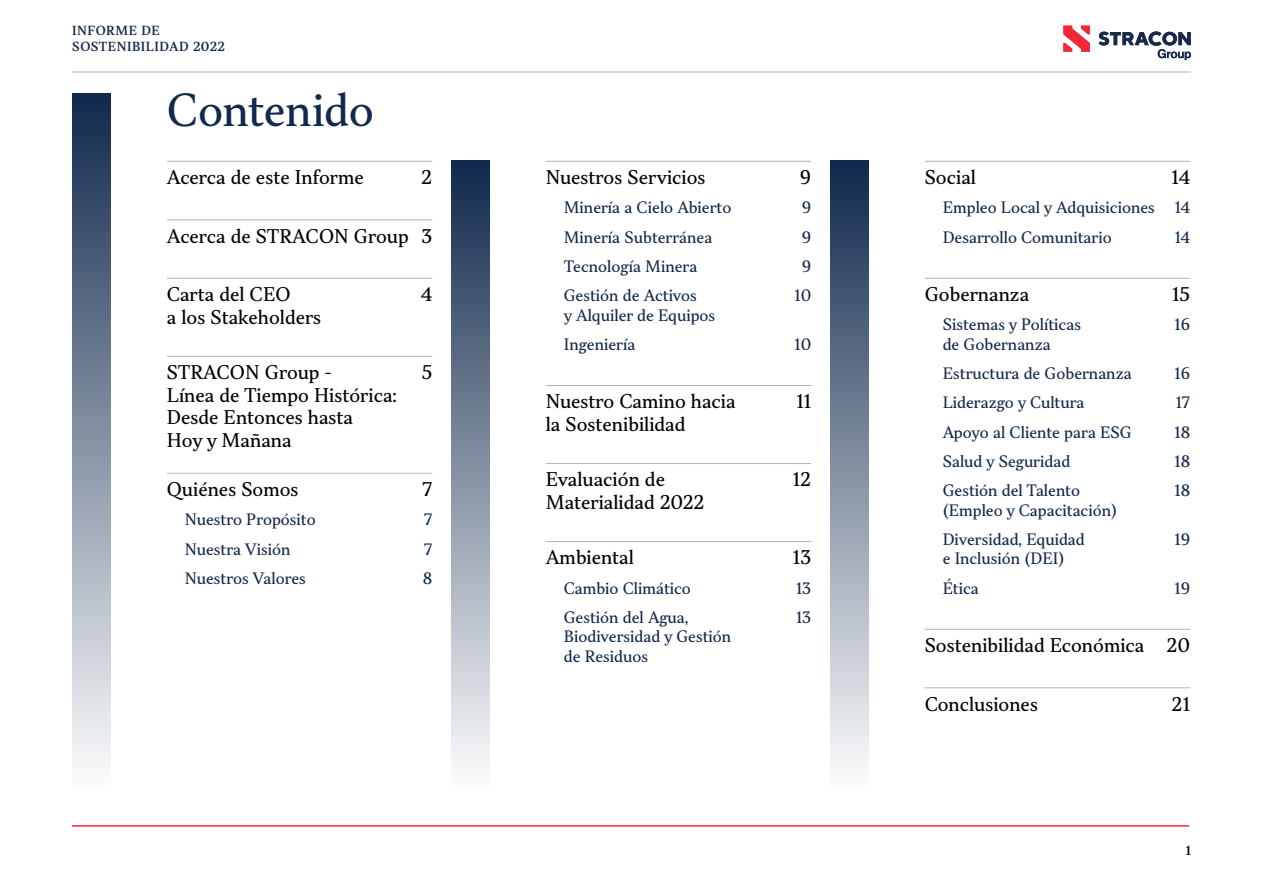
<style>
.page{position:relative;width:1263px;height:893px;background:#fff}
.page>*{position:absolute;margin:0;border:0;box-sizing:border-box;transform-origin:0 0}
.H2_-_Header{font:42px "TT Jenevers Trl";letter-spacing:-.01em;color:#11294c}
.t1{font:18px/22.5px "TT Jenevers Trl";color:#000}
.t2{font:15px/19.5px "TT Jenevers Trl";color:#11294c}
.t3{font:500 12px/16.5px "TT Jenevers Trl";letter-spacing:.04em;color:#11294c}
.t4{font:500 12px "TT Jenevers Trl";color:#000}
</style>
<div class="page">
<hr style="left:72px;top:825px;width:1117px;height:2px;background:#f12836">
<div style="left:72px;top:94px;width:38px;height:695px;background:linear-gradient(to bottom,#11294c,#fdfdfd)"></div>
<div style="left:451px;top:161px;width:38px;height:628px;background:linear-gradient(to bottom,#10284b,#fcfcfd)"></div>
<div style="left:830px;top:161px;width:38px;height:628px;background:linear-gradient(to bottom,#10284b,#fcfcfd)"></div>
<hr style="left:167px;top:161px;width:265px;height:1px;background:#b3b4b4">
<hr style="left:167px;top:219px;width:265px;height:1px;background:#b3b4b4">
<hr style="left:167px;top:278px;width:265px;height:1px;background:#b3b4b4">
<hr style="left:167px;top:356px;width:265px;height:1px;background:#b3b4b4">
<hr style="left:167px;top:473px;width:265px;height:1px;background:#b3b4b4">
<hr style="left:546px;top:161px;width:265px;height:1px;background:#b3b4b4">
<hr style="left:546px;top:385px;width:265px;height:1px;background:#b3b4b4">
<hr style="left:546px;top:463px;width:265px;height:1px;background:#b3b4b4">
<hr style="left:546px;top:541px;width:265px;height:1px;background:#b3b4b4">
<hr style="left:925px;top:161px;width:265px;height:1px;background:#b3b4b4">
<hr style="left:925px;top:278px;width:265px;height:1px;background:#b3b4b4">
<hr style="left:925px;top:629px;width:265px;height:1px;background:#b3b4b4">
<hr style="left:925px;top:687px;width:265px;height:1px;background:#b3b4b4">
<svg style="left:1063px;top:26px;width:27px;height:26px"></svg>
<svg style="left:1098px;top:31px;width:93px;height:29px"></svg>
<hr style="left:72px;top:72px;width:1119px;height:1px;background:#b3b4b4">
<p class="t3" style="left:72px;top:22px;width:154px">INFORME DE<br>SOSTENIBILIDAD 2022</p>
<h3 class="H2_-_Header" style="left:167px;top:82px;width:208px">Contenido</h3>
<p class="t1" style="left:167px;top:166px;width:199px">Acerca de este Informe</p>
<p class="t1" style="left:421px;top:166px;width:13px">2</p>
<p class="t1" style="left:167px;top:225px;width:267px">Acerca de STRACON Group 3</p>
<p class="t1" style="left:167px;top:283px;width:156px">Carta del CEO<br>a los Stakeholders</p>
<p class="t1" style="left:421px;top:283px;width:13px">4</p>
<p class="t1" style="left:167px;top:361px;width:232px">STRACON Group -<br>Línea de Tiempo Histórica:<br>Desde Entonces hasta<br>Hoy y Mañana</p>
<p class="t1" style="left:422px;top:361px;width:12px">5</p>
<p class="t1" style="left:167px;top:478px;width:133px">Quiénes Somos</p>
<p class="t1" style="left:422px;top:478px;width:11px">7</p>
<p class="t2" style="left:185px;top:510px;width:132px">Nuestro Propósito</p>
<p class="t2" style="left:424px;top:510px;width:10px">7</p>
<p class="t2" style="left:185px;top:539px;width:107px">Nuestra Visión</p>
<p class="t2" style="left:424px;top:539px;width:10px">7</p>
<p class="t2" style="left:185px;top:569px;width:122px">Nuestros Valores</p>
<p class="t2" style="left:423px;top:569px;width:11px">8</p>
<p class="t1" style="left:546px;top:166px;width:161px">Nuestros Servicios</p>
<p class="t1" style="left:800px;top:166px;width:13px">9</p>
<p class="t2" style="left:564px;top:198px;width:169px">Minería a Cielo Abierto</p>
<p class="t2" style="left:802px;top:198px;width:11px">9</p>
<p class="t2" style="left:564px;top:227px;width:150px">Minería Subterránea</p>
<p class="t2" style="left:802px;top:227px;width:11px">9</p>
<p class="t2" style="left:564px;top:257px;width:135px">Tecnología Minera</p>
<p class="t2" style="left:802px;top:257px;width:11px">9</p>
<p class="t2" style="left:564px;top:286px;width:153px">Gestión de Activos<br>y Alquiler de Equipos</p>
<p class="t2" style="left:794px;top:286px;width:18px">10</p>
<p class="t2" style="left:564px;top:335px;width:73px">Ingeniería</p>
<p class="t2" style="left:794px;top:335px;width:18px">10</p>
<p class="t1" style="left:546px;top:391px;width:191px">Nuestro Camino hacia la Sostenibilidad</p>
<p class="t1" style="left:796px;top:391px;width:16px">11</p>
<p class="t1" style="left:546px;top:469px;width:160px">Evaluación de<br>Materialidad 2022</p>
<p class="t1" style="left:793px;top:469px;width:20px">12</p>
<p class="t1" style="left:546px;top:547px;width:90px">Ambiental</p>
<p class="t1" style="left:793px;top:547px;width:20px">13</p>
<p class="t2" style="left:564px;top:578px;width:129px">Cambio Climático</p>
<p class="t2" style="left:796px;top:578px;width:17px">13</p>
<p class="t2" style="left:564px;top:608px;width:169px">Gestión del Agua,<br>Biodiversidad y Gestión de Residuos</p>
<p class="t2" style="left:796px;top:608px;width:17px">13</p>
<p class="t1" style="left:925px;top:166px;width:53px">Social</p>
<p class="t1" style="left:1171px;top:166px;width:20px">14</p>
<p class="t2" style="left:943px;top:198px;width:214px">Empleo Local y Adquisiciones</p>
<p class="t2" style="left:1175px;top:198px;width:17px">14</p>
<p class="t2" style="left:943px;top:227px;width:171px">Desarrollo Comunitario</p>
<p class="t2" style="left:1175px;top:227px;width:17px">14</p>
<p class="t1" style="left:925px;top:283px;width:106px">Gobernanza</p>
<p class="t1" style="left:1172px;top:283px;width:20px">15</p>
<p class="t2" style="left:943px;top:315px;width:140px">Sistemas y Políticas de Gobernanza</p>
<p class="t2" style="left:1174px;top:315px;width:17px">16</p>
<p class="t2" style="left:943px;top:364px;width:190px">Estructura de Gobernanza</p>
<p class="t2" style="left:1174px;top:364px;width:17px">16</p>
<p class="t2" style="left:943px;top:393px;width:143px">Liderazgo y Cultura</p>
<p class="t2" style="left:1176px;top:393px;width:16px">17</p>
<p class="t2" style="left:943px;top:422px;width:191px">Apoyo al Cliente para ESG</p>
<p class="t2" style="left:1174px;top:422px;width:17px">18</p>
<p class="t2" style="left:943px;top:452px;width:129px">Salud y Seguridad</p>
<p class="t2" style="left:1174px;top:452px;width:17px">18</p>
<p class="t2" style="left:943px;top:481px;width:176px">Gestión del Talento (Empleo y Capacitación)</p>
<p class="t2" style="left:1174px;top:481px;width:17px">18</p>
<p class="t2" style="left:943px;top:530px;width:144px">Diversidad, Equidad e Inclusión (DEI)</p>
<p class="t2" style="left:1174px;top:530px;width:17px">19</p>
<p class="t2" style="left:943px;top:578px;width:38px">Ética</p>
<p class="t2" style="left:1174px;top:578px;width:17px">19</p>
<p class="t1" style="left:925px;top:634px;width:267px">Sostenibilidad Económica 20</p>
<p class="t1" style="left:925px;top:693px;width:115px">Conclusiones</p>
<p class="t1" style="left:1171px;top:693px;width:20px">21</p>
<p class="t4" style="left:1186px;top:843px;width:7px">1</p>
</div>
